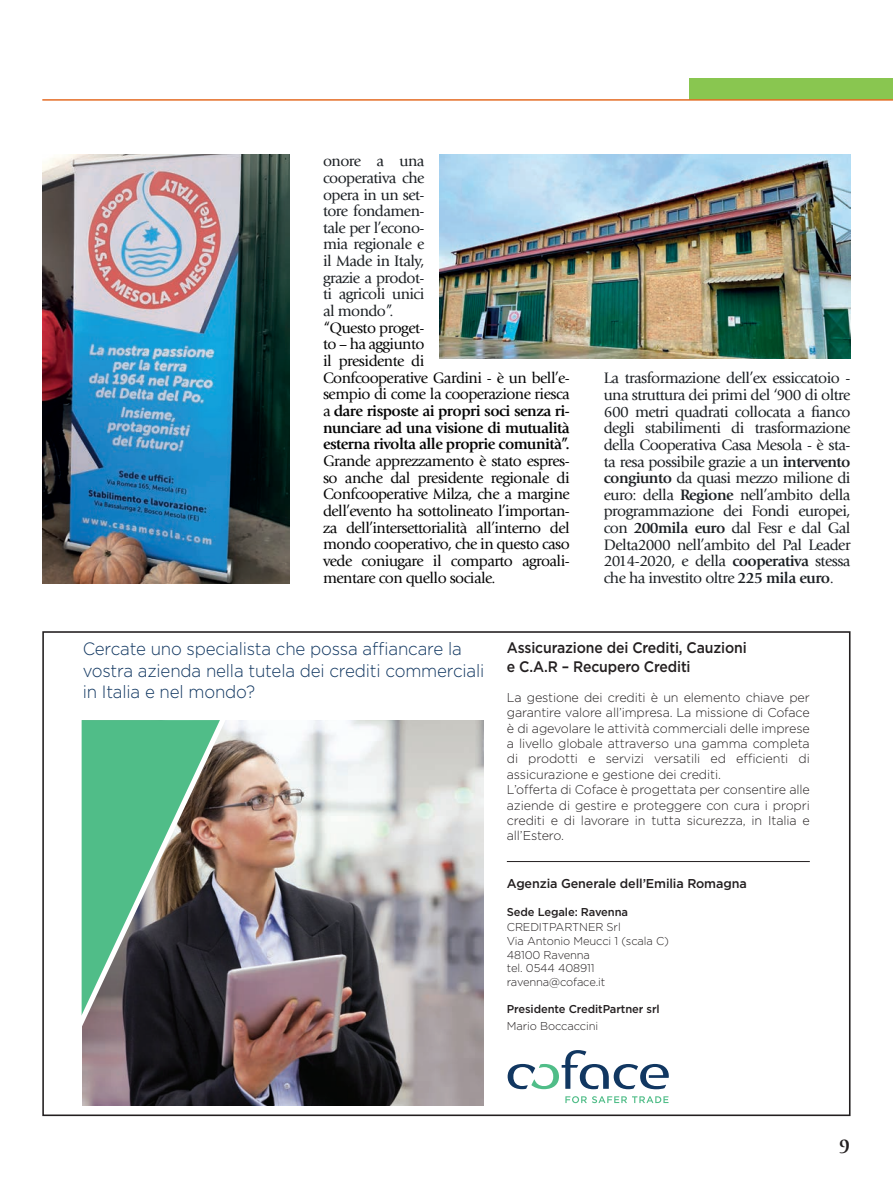
<style>
.page{position:relative;width:893px;height:1194px;background:#fff}
.page>*{position:absolute;margin:0;border:0;box-sizing:border-box;transform-origin:0 0}
.t1{font:700 21px "Giovanni";color:#231f20}
.t2{font:300 17.85px/21.1px "Gotham";letter-spacing:-.01em;color:#113761;scale:.95 1}
.Normale{font:15.75px/16.6px "Giovanni";letter-spacing:-.035em;color:#1c2024;text-align:justify}
.Normale-2{font:15.75px/16.6px "Giovanni";letter-spacing:-.035em;color:#050505}
.t3{font:500 15.3px/18.6px "Gotham";letter-spacing:-.01em;color:#231f20;scale:.92 1}
.t4{font:300 12.75px/15.3px "Gotham";letter-spacing:-.01em;color:#231f20}
.t5{font:500 12.75px "Gotham";letter-spacing:-.01em;color:#231f20}
.t6{font:500 11.4px/15.8px "Gotham";letter-spacing:-.01em;color:#231f20}
.t7{font:300 11.4px/13.6px "Gotham";letter-spacing:-.01em;color:#231f20}
.s1{font-weight:700}
.s2{font-weight:300}
</style>
<div class="page">
<div style="left:689px;top:78px;width:204px;height:21px;background:#89c650"></div>
<hr style="left:42px;top:99px;width:851px;height:2px;background:#e56c25">
<img style="left:83px;top:720px;width:400px;height:385px">
<hr style="left:507px;top:861px;width:302px;height:1px;background:#231f20">
<svg style="left:507px;top:1050px;width:162px;height:39px"></svg>
<svg style="left:565px;top:1096px;width:103px;height:6px"></svg>
<svg style="left:81px;top:720px;width:153px;height:348px;background:#557964"></svg>
<img style="left:42px;top:154px;width:247px;height:429px">
<img style="left:439px;top:154px;width:411px;height:204px">
<p class="Normale" style="left:323px;top:153px;width:103px">onore a una cooperativa che opera in un set&shy;tore fondamen&shy;tale per l’econo&shy;mia regionale e il Made in Italy, grazie a prodot&shy;ti agricoli unici al mondo”.</p>
<p class="Normale-2" style="left:323px;top:319px;width:248px">“Questo proget-<br>to – ha aggiunto<br>il presidente di<br>Confcooperative Gardini - è un bell’e&shy;sempio di come la cooperazione riesca a <span class="s1">dare risposte ai propri soci senza ri&shy;nunciare ad una visione di mutualità esterna rivolta alle proprie comunità”.</span></p>
<p class="Normale-2" style="left:323px;top:452px;width:248px;text-align:justify">Grande apprezzamento è stato espres&shy;so anche dal presidente regionale di Confcooperative Milza, che a margine dell’evento ha sottolineato l’importan&shy;za dell’intersettorialità all’interno del mondo cooperativo, che in questo caso vede coniugare il comparto agroali&shy;mentare con quello sociale.</p>
<p class="Normale" style="left:604px;top:370px;width:248px">La trasformazione dell’ex essiccatoio - una struttura dei primi del ‘900 di oltre 600 metri quadrati collocata a fianco degli stabilimenti di trasformazione della Cooperativa Casa Mesola - è sta&shy;ta resa possibile grazie a un <span class="s1">intervento congiunto</span> da quasi mezzo milione di euro: della <span class="s1">Regione</span> nell’ambito della programmazione dei Fondi europei, con <span class="s1">200mila euro</span> dal Fesr e dal Gal Delta2000 nell’ambito del Pal Leader 2014-2020, e della <span class="s1">cooperativa</span> stessa che ha investito oltre <span class="s1">225 mila euro</span>.</p>
<p class="t2" style="left:83px;top:638px;width:424px">Cercate uno specialista che possa affiancare la vostra azienda nella tutela dei crediti commerciali in Italia e nel mondo?</p>
<p class="t3" style="left:507px;top:638px;width:262px">Assicurazione dei Crediti, Cauzioni e C.A.R – Recupero Crediti</p>
<p class="t4" style="left:507px;top:689px;width:304px">La gestione dei crediti è un elemento chiave per garantire valore all’impresa. La missione di Coface è di agevolare le attività commerciali delle imprese a livello globale attraverso una gamma completa di prodotti e servizi versatili ed efficienti di assicurazione e gestione dei crediti.<br>L’offerta di Coface è progettata per consentire alle aziende di gestire e proteggere con cura i propri crediti e di lavorare in tutta sicurezza, in Italia e all’Estero.</p>
<p class="t5" style="left:507px;top:874px;width:241px">Agenzia Generale dell’Emilia Romagna</p>
<p class="t6" style="left:507px;top:903px;width:123px">Sede Legale: Ravenna<br><span class="s2">CREDITPARTNER Srl</span></p>
<p class="t7" style="left:507px;top:933px;width:164px">Via Antonio Meucci 1 (scala C)<br>48100 Ravenna<br>tel. 0544 408911 ravenna@coface.it</p>
<p class="t6" style="left:507px;top:1000px;width:154px;line-height:16.2px">Presidente CreditPartner srl<br><span class="s2">Mario Boccaccini</span></p>
<h1 class="t1" style="left:839px;top:1133px;width:13px">9</h1>
</div>
